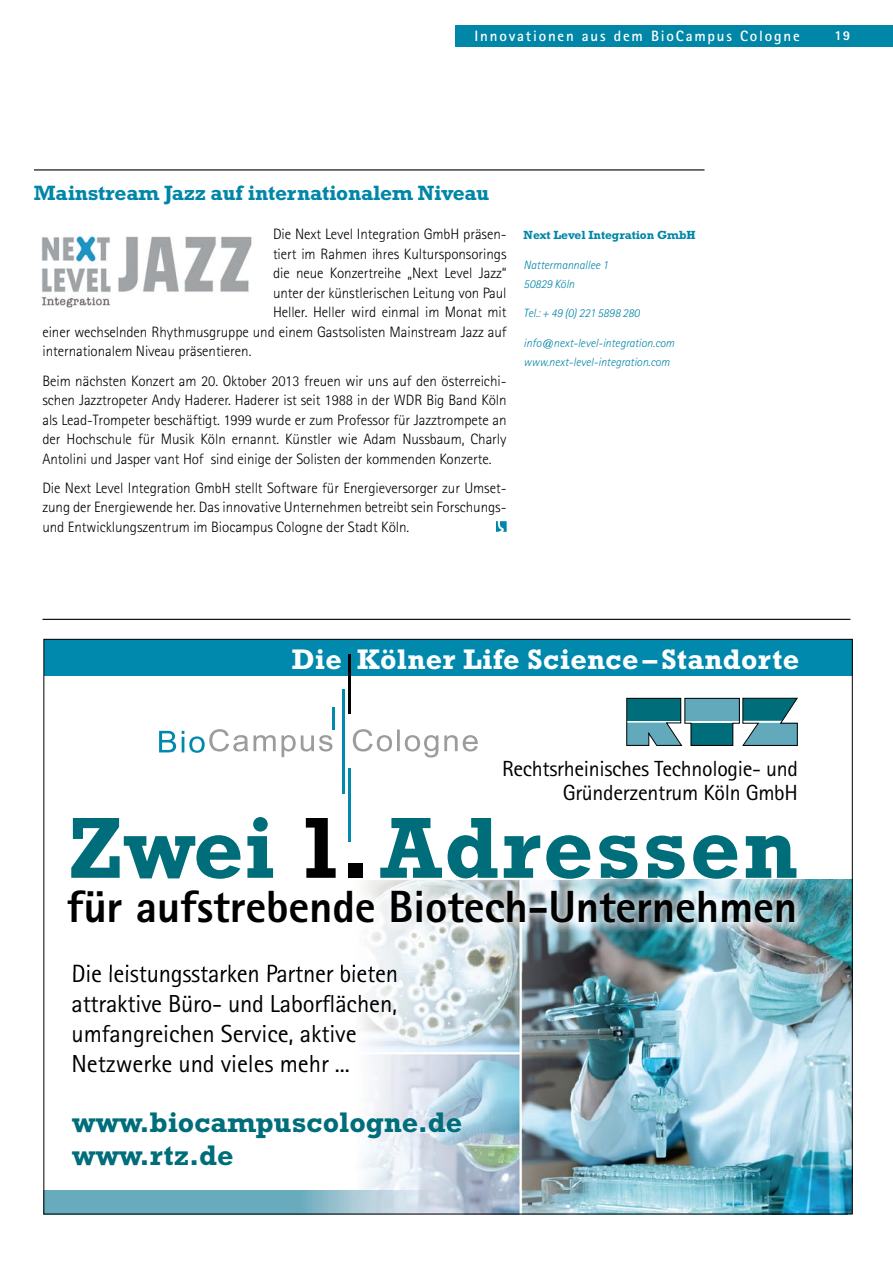
<style>
.page{position:relative;width:893px;height:1263px;background:#fff}
.page>*{position:absolute;margin:0;border:0;box-sizing:border-box;transform-origin:0 0}
.t1{font:700 88.05px "Rockwell";letter-spacing:.025em;color:#006d7a}
.t2{font:800 45.15px "Rotis Sans Serif";letter-spacing:-.005em;color:#000}
.t3{font:700 28.8px/32.8px "Rockwell";color:#006d7a}
.t4{font:700 28.8px "Rockwell";letter-spacing:.01em;color:#fff}
.t5{font:24.6px/30.2px "Rotis Sans Serif";letter-spacing:-.005em;color:#000}
.t6{font:21.9px/24.6px "Rotis Sans Serif";letter-spacing:-.015em;color:#000;text-align:right}
.t7{font:700 21px "Rockwell";letter-spacing:-.01em;color:#0086a7}
.t8{font:300 15px/19.5px "Rotis Sans Serif";letter-spacing:-.005em;color:#000;text-align:justify}
.t9{font:700 15px "Rotis Sans Serif";letter-spacing:.12em;color:#fff}
.t10{font:800 13.5px "Rotis Sans Serif";color:#fff}
.t11{font:italic 300 12px/19.5px "Rotis Sans Serif";letter-spacing:-.005em;color:#0086a7}
.t12{font:700 12px "Rockwell";letter-spacing:-.005em;color:#0086a7}
.s1{color:#000}
</style>
<div class="page">
<div style="left:455px;top:26px;width:438px;height:21px;background:#0086a7"></div>
<hr style="left:43px;top:619px;width:807px;height:1px;background:#000">
<img style="left:361px;top:972px;width:408px;height:218px">
<img style="left:769px;top:972px;width:82px;height:240px">
<img style="left:361px;top:972px;width:37px;height:15px">
<svg style="left:45px;top:1190px;width:304px;height:22px"></svg>
<img style="left:349px;top:1190px;width:498px;height:22px">
<div style="left:44px;top:639px;width:808px;height:36px;background:#0089ad"></div>
<img style="left:582px;top:879px;width:269px;height:1px">
<img style="left:364px;top:880px;width:487px;height:92px">
<img style="left:74px;top:964px;width:324px;height:8px">
<svg style="left:626px;top:697px;width:172px;height:49px"></svg>
<svg style="left:159px;top:729px;width:319px;height:28px"></svg>
<hr style="left:342px;top:689px;width:2px;height:104px;background:#0089ad">
<hr style="left:332px;top:707px;width:2px;height:23px;background:#0089ad">
<hr style="left:348px;top:654px;width:3px;height:59px;background:#000">
<hr style="left:348px;top:769px;width:3px;height:73px;background:#0089ad">
<svg style="left:496px;top:521px;width:11px;height:11px"></svg>
<hr style="left:34px;top:169px;width:670px;height:1px;background:#000">
<img style="left:41px;top:236px;width:211px;height:72px">
<p class="t9" style="left:475px;top:27px;width:327px">Innovationen aus dem BioCampus Cologne</p>
<p class="t10" style="left:834px;top:27px;width:18px">19</p>
<h3 class="t7" style="left:34px;top:181px;width:457px">Mainstream Jazz auf internationalem Niveau</h3>
<p class="t8" style="left:273px;top:224px;width:235px">Die Next Level Integration GmbH präsen-</p>
<p class="t8" style="left:273px;top:244px;width:235px">tiert im Rahmen ihres Kultursponsorings</p>
<p class="t8" style="left:273px;top:263px;width:235px">die neue Konzertreihe „Next Level Jazz“</p>
<p class="t8" style="left:273px;top:283px;width:235px">unter der künstlerischen Leitung von Paul</p>
<p class="t8" style="left:273px;top:302px;width:235px">Heller. Heller wird einmal im Monat mit</p>
<p class="t8" style="left:42px;top:322px;width:466px">einer wechselnden Rhythmusgruppe und einem Gastsolisten Mainstream Jazz auf</p>
<p class="t8" style="left:42px;top:341px;width:211px">internationalem Niveau präsentieren.</p>
<p class="t8" style="left:42px;top:371px;width:466px">Beim nächsten Konzert am 20. Oktober 2013 freuen wir uns auf den österreichi&shy;schen Jazztropeter Andy Haderer. Haderer ist seit 1988 in der WDR Big Band Köln als Lead-Trompeter beschäftigt. 1999 wurde er zum Professor für Jazztrompete an der Hochschule für Musik Köln ernannt. Künstler wie Adam Nussbaum, Charly Antolini und Jasper vant Hof sind einige der Solisten der kommenden Konzerte.</p>
<p class="t8" style="left:42px;top:478px;width:466px">Die Next Level Integration GmbH stellt Software für Energieversorger zur Umset&shy;zung der Energiewende her. Das innovative Unternehmen betreibt sein Forschungs&shy;und Entwicklungszentrum im Biocampus Cologne der Stadt Köln.</p>
<p class="t12" style="left:524px;top:228px;width:173px">Next Level Integration GmbH</p>
<p class="t11" style="left:524px;top:255px;width:86px">Nattermannallee 1<br>50829 Köln</p>
<p class="t11" style="left:524px;top:304px;width:118px">Tel.: + 49 (0) 221 5898 280</p>
<p class="t11" style="left:524px;top:333px;width:152px">info@next-level-integration.com www.next-level-integration.com</p>
<h3 class="t4" style="left:292px;top:642px;width:509px">Die Kölner Life Science – Standorte</h3>
<h3 class="t6" style="left:502px;top:756px;width:297px">Rechtsrheinisches Technologie- und<br>Gründerzentrum Köln GmbH</h3>
<h1 class="t1" style="left:67px;top:796px;width:732px">Zwei <span class="s1">1.</span> Adressen</h1>
<h2 class="t2" style="left:67px;top:878px;width:732px">für aufstrebende Biotech-Unternehmen</h2>
<h3 class="t5" style="left:72px;top:958px;width:328px">Die leistungsstarken Partner bieten attraktive Büro- und Laborflächen, umfangreichen Service, aktive Netzwerke und vieles mehr ...</h3>
<h3 class="t3" style="left:72px;top:1105px;width:392px">www.biocampuscologne.de www.rtz.de</h3>
</div>
